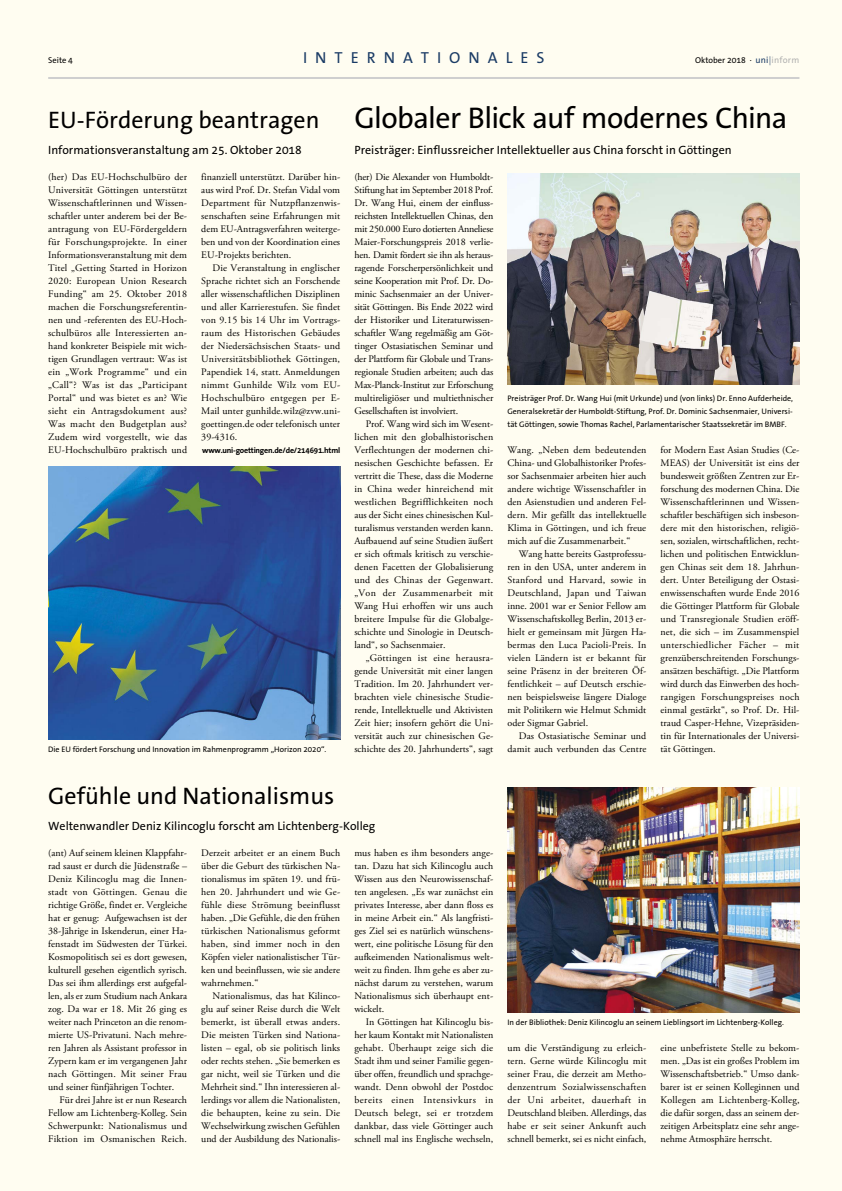
<style>
.page{position:relative;width:842px;height:1191px;background:#fffdf1}
.page>*{position:absolute;margin:0;border:0;box-sizing:border-box;transform-origin:0 0}
.Ueberschrift_30pt{font:30px "The Sans Expo";letter-spacing:-.02em;color:#000}
.Ueberschrift_24pt{font:24px "The Sans Expo";color:#000}
.t1{font:16px "The Sans Expo";letter-spacing:.5em;color:#1a3b65}
.Unterzeile{font:12px "The Sans Expo";color:#000}
.Fließ_mit_Einzug{font:10px/13px "Adobe Garamond Pro";color:#000;text-align:justify}
.Fließ_ohne_Einzug{font:10px/13px "Adobe Garamond Pro";color:#000;text-align:justify}
.t2{font:8.5px "The Sans Expo";color:#000}
.BU{font:8px/13px "The Sans Expo";color:#000;text-align:justify}
.URL{font:700 8px "The Sans Expo";letter-spacing:-.025em;color:#000}
.s1{font-size:9px;color:#1a3b65}
.s2{font-weight:300;font-size:9px;color:#1a3b65}
.s3{font-size:9px;color:#b1b1b0}
</style>
<div class="page">
<hr style="left:48px;top:77px;width:751px;height:2px;background:#cfcfcf">
<img style="left:48px;top:466px;width:292px;height:273px">
<img style="left:507px;top:787px;width:292px;height:225px">
<img style="left:507px;top:173px;width:292px;height:211px">
<p class="t2" style="left:48px;top:56px;width:26px">Seite 4</p>
<p class="t1" style="left:303px;top:49px;width:243px">INTERNATIONALES</p>
<p class="t2" style="left:695px;top:56px;width:106px">Oktober 2018 · <span class="s1">uni</span><span class="s2">|</span><span class="s3">inform</span></p>
<p class="Ueberschrift_24pt" style="left:48px;top:107px;width:273px">EU-Förderung beantragen</p>
<p class="Unterzeile" style="left:48px;top:143px;width:255px">Informationsveranstaltung am 25. Oktober 2018</p>
<p class="Fließ_ohne_Einzug" style="left:48px;top:171px;width:141px">(her) Das EU-Hochschulbüro der Universität Göttingen unterstützt Wissenschaftlerinnen und Wissen&shy;schaftler unter anderem bei der Be&shy;antragung von EU-Fördergeldern für Forschungsprojekte. In einer Informationsveranstaltung mit dem Titel „Getting Started in Horizon 2020: European Union Research Funding“ am 25. Oktober 2018 machen die Forschungsreferentin&shy;nen und -referenten des EU-Hoch&shy;schulbüros alle Interessierten an&shy;hand konkreter Beispiele mit wich&shy;tigen Grundlagen vertraut: Was ist ein „Work Programme“ und ein „Call“? Was ist das „Participant Portal“ und was bietet es an? Wie sieht ein Antragsdokument aus?<br>Was macht den Budgetplan aus?<br>Zudem wird vorgestellt, wie das EU-Hochschulbüro praktisch und</p>
<p class="Fließ_ohne_Einzug" style="left:201px;top:171px;width:140px">finanziell unterstützt. Darüber hin&shy;aus wird Prof. Dr. Stefan Vidal vom Department für Nutzpflanzenwis&shy;senschaften seine Erfahrungen mit dem EU-Antragsverfahren weiterge&shy;ben und von der Koordination eines EU-Projekts berichten.</p>
<p class="Fließ_mit_Einzug" style="left:201px;top:262px;width:140px;text-indent:11px">Die Veranstaltung in englischer Sprache richtet sich an Forschende aller wissenschaftlichen Disziplinen und aller Karrierestufen. Sie findet von 9.15 bis 14 Uhr im Vortrags&shy;raum des Historischen Gebäudes der Niedersächsischen Staats- und Universitätsbibliothek Göttingen, Papendiek 14, statt. Anmeldungen nimmt Gunhilde Wilz vom EU-Hochschulbüro entgegen per E-Mail unter gunhilde.wilz@zvw.uni&shy;goettingen.de oder telefonisch unter 39-4316.</p>
<p class="URL" style="left:202px;top:446px;width:139px">www.uni-goettingen.de/de/214691.html</p>
<p class="BU" style="left:48px;top:743px;width:280px">Die EU fördert Forschung und Innovation im Rahmenprogramm „Horizon 2020“.</p>
<p class="Ueberschrift_30pt" style="left:354px;top:102px;width:434px">Globaler Blick auf modernes China</p>
<p class="Unterzeile" style="left:354px;top:143px;width:379px">Preisträger: Einflussreicher Intellektueller aus China forscht in Göttingen</p>
<p class="Fließ_ohne_Einzug" style="left:354px;top:171px;width:141px">(her) Die Alexander von Humboldt-Stiftung hat im September 2018 Prof.<br>Dr. Wang Hui, einem der einfluss&shy;reichsten Intellektuellen Chinas, den mit 250.000 Euro dotierten Anneliese Maier-Forschungspreis 2018 verlie&shy;hen. Damit fördert sie ihn als heraus&shy;ragende Forscherpersönlichkeit und seine Kooperation mit Prof. Dr. Do&shy;minic Sachsenmaier an der Univer&shy;sität Göttingen. Bis Ende 2022 wird der Historiker und Literaturwissen&shy;schaftler Wang regelmäßig am Göt&shy;tinger Ostasiatischen Seminar und der Plattform für Globale und Trans&shy;regionale Studien arbeiten; auch das Max-Planck-Institut zur Erforschung multireligiöser und multiethnischer Gesellschaften ist involviert.</p>
<p class="Fließ_mit_Einzug" style="left:354px;top:418px;width:141px;text-indent:11px">Prof. Wang wird sich im Wesent&shy;lichen mit den globalhistorischen Verflechtungen der modernen chi&shy;nesischen Geschichte befassen. Er vertritt die These, dass die Moderne in China weder hinreichend mit westlichen Begrifflichkeiten noch aus der Sicht eines chinesischen Kul&shy;turalismus verstanden werden kann.<br>Aufbauend auf seine Studien äußert er sich oftmals kritisch zu verschie&shy;denen Facetten der Globalisierung und des Chinas der Gegenwart. „Von der Zusammenarbeit mit Wang Hui erhoffen wir uns auch breitere Impulse für die Globalge&shy;schichte und Sinologie in Deutsch&shy;land“, so Sachsenmaier.</p>
<p class="Fließ_mit_Einzug" style="left:354px;top:652px;width:140px;text-indent:11px">„Göttingen ist eine herausra&shy;gende Universität mit einer langen Tradition. Im 20. Jahrhundert ver&shy;brachten viele chinesische Studie&shy;rende, Intellektuelle und Aktivisten Zeit hier; insofern gehört die Uni&shy;versität auch zur chinesischen Ge&shy;schichte des 20. Jahrhunderts“, sagt</p>
<p class="BU" style="left:507px;top:392px;width:287px">Preisträger Prof. Dr. Wang Hui (mit Urkunde) und (von links) Dr. Enno Aufderheide, Generalsekretär der Humboldt-Stiftung, Prof. Dr. Dominic Sachsenmaier, Universi&shy;tät Göttingen, sowie Thomas Rachel, Parlamentarischer Staatssekretär im BMBF.</p>
<p class="Fließ_mit_Einzug" style="left:507px;top:444px;width:140px">Wang. „Neben dem bedeutenden China- und Globalhistoriker Profes&shy;sor Sachsenmaier arbeiten hier auch andere wichtige Wissenschaftler in den Asienstudien und anderen Fel&shy;dern. Mir gefällt das intellektuelle Klima in Göttingen, und ich freue mich auf die Zusammenarbeit.“</p>
<p class="Fließ_mit_Einzug" style="left:507px;top:548px;width:140px;text-indent:11px">Wang hatte bereits Gastprofessu&shy;ren in den USA, unter anderem in Stanford und Harvard, sowie in Deutschland, Japan und Taiwan inne. 2001 war er Senior Fellow am Wissenschaftskolleg Berlin, 2013 er&shy;hielt er gemeinsam mit Jürgen Ha&shy;bermas den Luca Pacioli-Preis. In vielen Ländern ist er bekannt für seine Präsenz in der breiteren Öf&shy;fentlichkeit – auf Deutsch erschie&shy;nen beispielsweise längere Dialoge mit Politikern wie Helmut Schmidt oder Sigmar Gabriel.</p>
<p class="Fließ_mit_Einzug" style="left:507px;top:730px;width:140px;text-align:right">Das Ostasiatische Seminar und damit auch verbunden das Centre</p>
<p class="Fließ_mit_Einzug" style="left:660px;top:444px;width:140px">for Modern East Asian Studies (Ce-MEAS) der Universität ist eins der bundesweit größten Zentren zur Er&shy;forschung des modernen China. Die Wissenschaftlerinnen und Wissen&shy;schaftler beschäftigen sich insbeson&shy;dere mit den historischen, religiö&shy;sen, sozialen, wirtschaftlichen, recht&shy;lichen und politischen Entwicklun&shy;gen Chinas seit dem 18. Jahrhun&shy;dert. Unter Beteiligung der Ostasi&shy;enwissenschaften wurde Ende 2016 die Göttinger Plattform für Globale und Transregionale Studien eröff&shy;net, die sich – im Zusammenspiel unterschiedlicher Fächer – mit grenzüberschreitenden Forschungs&shy;ansätzen beschäftigt. „Die Plattform wird durch das Einwerben des hoch&shy;rangigen Forschungspreises noch einmal gestärkt“, so Prof. Dr. Hil&shy;traud Casper-Hehne, Vizepräsiden&shy;tin für Internationales der Universi&shy;tät Göttingen.</p>
<p class="Ueberschrift_24pt" style="left:48px;top:783px;width:288px">Gefühle und Nationalismus</p>
<p class="Unterzeile" style="left:48px;top:819px;width:329px">Weltenwandler Deniz Kilincoglu forscht am Lichtenberg-Kolleg</p>
<p class="Fließ_ohne_Einzug" style="left:48px;top:847px;width:140px">(ant) Auf seinem kleinen Klappfahr&shy;rad saust er durch die Jüdenstraße – Deniz Kilincoglu mag die Innen&shy;stadt von Göttingen. Genau die richtige Größe, findet er. Vergleiche hat er genug: Aufgewachsen ist der 38-Jährige in Iskenderun, einer Ha&shy;fenstadt im Südwesten der Türkei.<br>Kosmopolitisch sei es dort gewesen, kulturell gesehen eigentlich syrisch.<br>Das sei ihm allerdings erst aufgefal&shy;len, als er zum Studium nach Ankara zog. Da war er 18. Mit 26 ging es weiter nach Princeton an die renom&shy;mierte US-Privatuni. Nach mehre&shy;ren Jahren als Assistant professor in Zypern kam er im vergangenen Jahr nach Göttingen. Mit seiner Frau und seiner fünfjährigen Tochter.</p>
<p class="Fließ_mit_Einzug" style="left:48px;top:1094px;width:140px;text-indent:11px">Für drei Jahre ist er nun Research Fellow am Lichtenberg-Kolleg. Sein Schwerpunkt: Nationalismus und Fiktion im Osmanischen Reich.</p>
<p class="Fließ_mit_Einzug" style="left:201px;top:847px;width:140px">Derzeit arbeitet er an einem Buch über die Geburt des türkischen Na&shy;tionalismus im späten 19. und frü&shy;hen 20. Jahrhundert und wie Ge&shy;fühle diese Strömung beeinflusst haben. „Die Gefühle, die den frühen türkischen Nationalismus geformt haben, sind immer noch in den Köpfen vieler nationalistischer Tür&shy;ken und beeinflussen, wie sie andere wahrnehmen.“</p>
<p class="Fließ_mit_Einzug" style="left:201px;top:990px;width:140px;text-indent:11px">Nationalismus, das hat Kilinco&shy;glu auf seiner Reise durch die Welt bemerkt, ist überall etwas anders.<br>Die meisten Türken sind Nationa&shy;listen – egal, ob sie politisch links oder rechts stehen. „Sie bemerken es gar nicht, weil sie Türken und die Mehrheit sind.“ Ihn interessieren al&shy;lerdings vor allem die Nationalisten, die behaupten, keine zu sein. Die Wechselwirkung zwischen Gefühlen und der Ausbildung des Nationalis-</p>
<p class="Fließ_mit_Einzug" style="left:354px;top:847px;width:140px">mus haben es ihm besonders ange&shy;tan. Dazu hat sich Kilincoglu auch Wissen aus den Neurowissenschaf&shy;ten angelesen. „Es war zunächst ein privates Interesse, aber dann floss es in meine Arbeit ein.“ Als langfristi&shy;ges Ziel sei es natürlich wünschens&shy;wert, eine politische Lösung für den aufkeimenden Nationalismus welt&shy;weit zu finden. Ihm gehe es aber zu&shy;nächst darum zu verstehen, warum Nationalismus sich überhaupt ent&shy;wickelt.</p>
<p class="Fließ_mit_Einzug" style="left:354px;top:1016px;width:140px;text-indent:11px">In Göttingen hat Kilincoglu bis&shy;her kaum Kontakt mit Nationalisten gehabt. Überhaupt zeige sich die Stadt ihm und seiner Familie gegen&shy;über offen, freundlich und sprachge&shy;wandt. Denn obwohl der Postdoc bereits einen Intensivkurs in Deutsch belegt, sei er trotzdem dankbar, dass viele Göttinger auch schnell mal ins Englische wechseln,</p>
<p class="BU" style="left:507px;top:1016px;width:278px">In der Bibliothek: Deniz Kilincoglu an seinem Lieblingsort im Lichtenberg-Kolleg.</p>
<p class="Fließ_mit_Einzug" style="left:507px;top:1042px;width:140px">um die Verständigung zu erleich&shy;tern. Gerne würde Kilincoglu mit seiner Frau, die derzeit am Metho&shy;denzentrum Sozialwissenschaften der Uni arbeitet, dauerhaft in Deutschland bleiben. Allerdings, das habe er seit seiner Ankunft auch schnell bemerkt, sei es nicht einfach,</p>
<p class="Fließ_mit_Einzug" style="left:660px;top:1042px;width:140px">eine unbefristete Stelle zu bekom&shy;men. „Das ist ein großes Problem im Wissenschaftsbetrieb.“ Umso dank&shy;barer ist er seinen Kolleginnen und Kollegen am Lichtenberg-Kolleg, die dafür sorgen, dass an seinem der&shy;zeitigen Arbeitsplatz eine sehr ange&shy;nehme Atmosphäre herrscht.</p>
</div>
